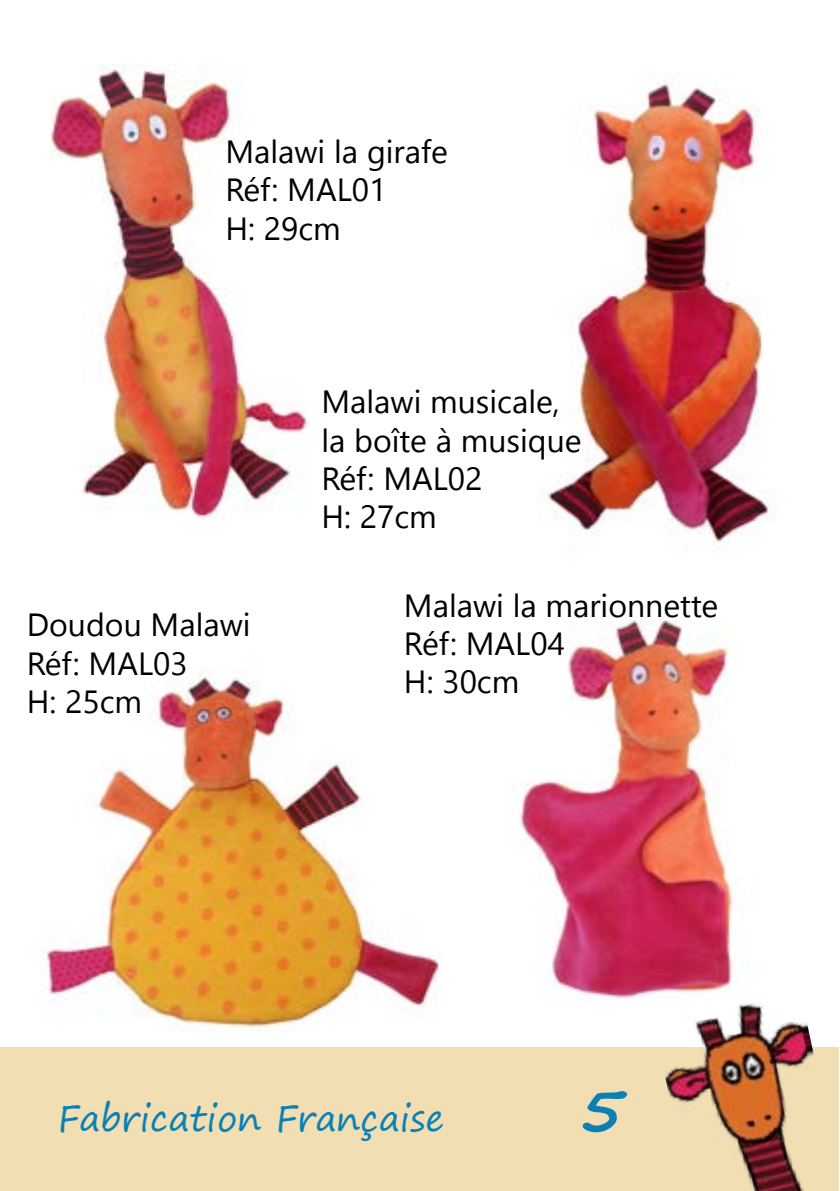
<style>
.page{position:relative;width:840px;height:1191px;background:#fff}
.page>*{position:absolute;margin:0;border:0;box-sizing:border-box;transform-origin:0 0}
.t1{font:700 62.2px "Segoe Print";color:#0b81b3}
.t2{font:36px "Segoe Print";color:#0b81b3}
.t3{font:32px/38.4px "Segoe UI";color:#000}
</style>
<div class="page">
<img style="left:547px;top:74px;width:225px;height:478px">
<div style="left:0;top:1047px;width:838px;height:144px;background:#f1deb3"></div>
<img style="left:50px;top:64px;width:258px;height:455px">
<img style="left:40px;top:673px;width:399px;height:355px">
<img style="left:520px;top:620px;width:213px;height:378px">
<img style="left:653px;top:992px;width:161px;height:199px">
<p class="t3" style="left:225px;top:130px;width:224px">Malawi la girafe<br>Réf: MAL01<br>H: 29cm</p>
<p class="t3" style="left:27px;top:604px;width:225px">Doudou Malawi<br>Réf: MAL03<br>H: 25cm</p>
<p class="t3" style="left:321px;top:381px;width:261px">Malawi musicale, la boîte à musique<br>Réf: MAL02<br>H: 27cm</p>
<p class="t3" style="left:404px;top:584px;width:316px">Malawi la marionnette<br>Réf: MAL04<br>H: 30cm</p>
<p class="t2" style="left:58px;top:1085px;width:388px">Fabrication Française</p>
<h1 class="t1" style="left:578px;top:1054px;width:47px">5</h1>
</div>
